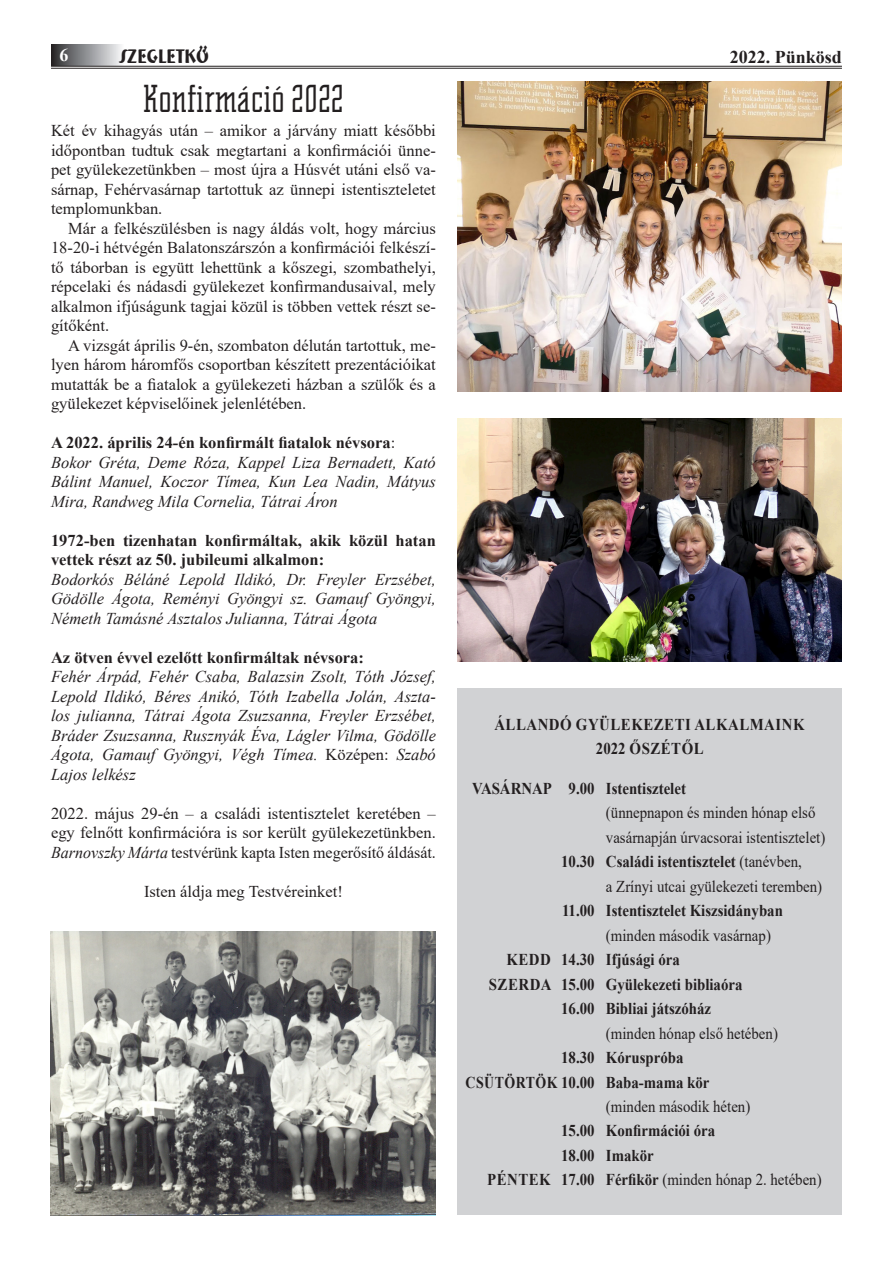
<style>
.page{position:relative;width:893px;height:1263px;background:#fff}
.page>*{position:absolute;margin:0;border:0;box-sizing:border-box;transform-origin:0 0}
.Cím{font:40.5px "Senat Light H";color:#231f20}
.t1{font:700 19.8px "H Bremen";letter-spacing:.02em;color:#231f20;scale:.81 1}
.t2{font:700 18px "Times New Roman";color:#231f20}
.t3{font:700 18px "Times New Roman";color:#fff}
.első_bekezdés{font:16.5px/19.5px "Times New Roman";color:#231f20;text-align:justify}
.t4{font:italic 16.5px/19.5px "Times New Roman";color:#231f20;text-align:justify}
.első_bekezdés-2{font:16.5px/24.5px "Times New Roman";color:#231f20;scale:.9 1}
.t5{font:700 16.5px/24.5px "Times New Roman";color:#231f20;scale:.9 1}
.t6{font:700 16.5px/19.5px "Times New Roman";color:#231f20}
.t7{font:700 16.5px/24.5px "Times New Roman";color:#231f20;scale:.84 1}
.t8{font:700 16.5px "Times New Roman";letter-spacing:.035em;color:#231f20;scale:.9 1}
.s1{color:#fff}
.s2{font-weight:400}
.s3{font-style:normal}
.s4{font-style:italic}
.s5{font-weight:700}
</style>
<div class="page">
<img style="left:457px;top:81px;width:385px;height:311px">
<img style="left:457px;top:418px;width:385px;height:244px">
<img style="left:51px;top:932px;width:384px;height:283px">
<div style="left:457px;top:688px;width:385px;height:527px;background:#d1d2d4"></div>
<div style="left:51px;top:45px;width:72px;height:21px;background:linear-gradient(to right,#2b2b2d,#f4f5f8)"></div>
<hr style="left:51px;top:66px;width:791px;height:1px;background:#231f20">
<hr style="left:51px;top:68px;width:791px;height:1px;background:#231f20">
<p class="t3" style="left:60px;top:42px;width:10px">6</p>
<p class="t1" style="left:120px;top:44px;width:111px">SZEGLETKO<span class="s1">’’</span></p>
<p class="t2" style="left:730px;top:44px;width:114px">2022. Pünkösd</p>
<p class="Cím" style="left:143px;top:76px;width:202px">Konfirmáció 2022</p>
<p class="első_bekezdés" style="left:51px;top:120px;width:386px">Két év kihagyás után – amikor a járvány miatt későbbi időpontban tudtuk csak megtartani a konfirmációi ünne&shy;pet gyülekezetünkben – most újra a Húsvét utáni első va&shy;sárnap, Fehérvasárnap tartottuk az ünnepi istentiszteletet templomunkban.</p>
<p class="első_bekezdés" style="left:51px;top:218px;width:386px;text-indent:17px">Már a felkészülésben is nagy áldás volt, hogy március 18-20-i hétvégén Balatonszárszón a konfirmációi felkészí&shy;tő táborban is együtt lehettünk a kőszegi, szombathelyi, répcelaki és nádasdi gyülekezet konfirmandusaival, mely alkalmon ifjúságunk tagjai közül is többen vettek részt se&shy;gítőként.</p>
<p class="első_bekezdés" style="left:51px;top:335px;width:386px;text-indent:17px">A vizsgát április 9-én, szombaton délután tartottuk, me&shy;lyen három háromfős csoportban készített prezentációikat mutatták be a fiatalok a gyülekezeti házban a szülők és a gyülekezet képviselőinek jelenlétében.</p>
<p class="t6" style="left:51px;top:432px;width:346px">A 2022. április 24-én konfirmált fiatalok névsora<span class="s2">:</span></p>
<p class="t4" style="left:51px;top:452px;width:386px">Bokor Gréta, Deme Róza, Kappel Liza Bernadett, Kató Bálint Manuel, Koczor Tímea, Kun Lea Nadin, Mátyus Mira, Randweg Mila Cornelia, Tátrai Áron</p>
<p class="t6" style="left:51px;top:530px;width:386px">1972-ben tizenhatan konfirmáltak, akik közül hatan vettek részt az 50. jubileumi alkalmon:</p>
<p class="t4" style="left:51px;top:569px;width:386px">Bodorkós Béláné Lepold Ildikó, Dr. Freyler Erzsébet, Gödölle Ágota, Reményi Gyöngyi sz. Gamauf Gyöngyi, Németh Tamásné Asztalos Julianna, Tátrai Ágota</p>
<p class="t6" style="left:51px;top:647px;width:314px">Az ötven évvel ezelőtt konfirmáltak névsora:</p>
<p class="t4" style="left:51px;top:666px;width:386px">Fehér Árpád, Fehér Csaba, Balazsin Zsolt, Tóth József, Lepold Ildikó, Béres Anikó, Tóth Izabella Jolán, Aszta&shy;los julianna, Tátrai Ágota Zsuzsanna, Freyler Erzsébet, Bráder Zsuzsanna, Rusznyák Éva, Lágler Vilma, Gödölle Ágota, Gamauf Gyöngyi, Végh Tímea. <span class="s3">Középen:</span> Szabó Lajos lelkész</p>
<p class="első_bekezdés" style="left:51px;top:803px;width:386px">2022. május 29-én – a családi istentisztelet keretében – egy felnőtt konfirmációra is sor került gyülekezetünkben.<br><span class="s4">Barnovszky Márta</span> testvérünk kapta Isten megerősítő áldását.</p>
<p class="első_bekezdés" style="left:144px;top:881px;width:200px">Isten áldja meg Testvéreinket!</p>
<p class="t8" style="left:494px;top:712px;width:346px">ÁLLANDÓ GYÜLEKEZETI ALKALMAINK</p>
<p class="t8" style="left:596px;top:736px;width:121px">2022 ŐSZÉTŐL</p>
<p class="első_bekezdés-2" style="left:606px;top:776px;width:245px;text-indent:-134px"><span class="s5">VASÁRNAP 9.00 Istentisztelet<br></span>(ünnepnapon és minden hónap első vasárnapján úrvacsorai istentisztelet)</p>
<p class="első_bekezdés-2" style="left:606px;top:849px;width:242px;text-indent:-45px"><span class="s5">10.30 Családi istentisztelet</span> (tanévben,<br>a Zrínyi utcai gyülekezeti teremben)</p>
<p class="t5" style="left:606px;top:898px;width:198px;text-indent:-44px">11.00 Istentisztelet Kiszsidányban <span class="s2">(minden második vasárnap)</span></p>
<p class="t5" style="left:506px;top:947px;width:194px">KEDD 14.30 Ifjúsági óra</p>
<p class="t5" style="left:489px;top:971px;width:283px">SZERDA 15.00 Gyülekezeti bibliaóra</p>
<p class="t5" style="left:561px;top:996px;width:168px">16.00 Bibliai játszóház</p>
<p class="első_bekezdés-2" style="left:606px;top:1020px;width:193px">(minden hónap első hetében)</p>
<p class="t5" style="left:561px;top:1045px;width:137px">18.30 Kóruspróba</p>
<p class="t7" style="left:606px;top:1069px;width:173px;text-indent:-140px">CSÜTÖRTÖK 10.00 Baba-mama kör <span class="s2">(minden második héten)</span></p>
<p class="t5" style="left:561px;top:1118px;width:173px">15.00 Konfirmációi óra</p>
<p class="t5" style="left:561px;top:1143px;width:104px">18.00 Imakör</p>
<p class="első_bekezdés-2" style="left:487px;top:1167px;width:373px"><span class="s5">PÉNTEK 17.00 Férfikör</span> (minden hónap 2. hetében)</p>
</div>
